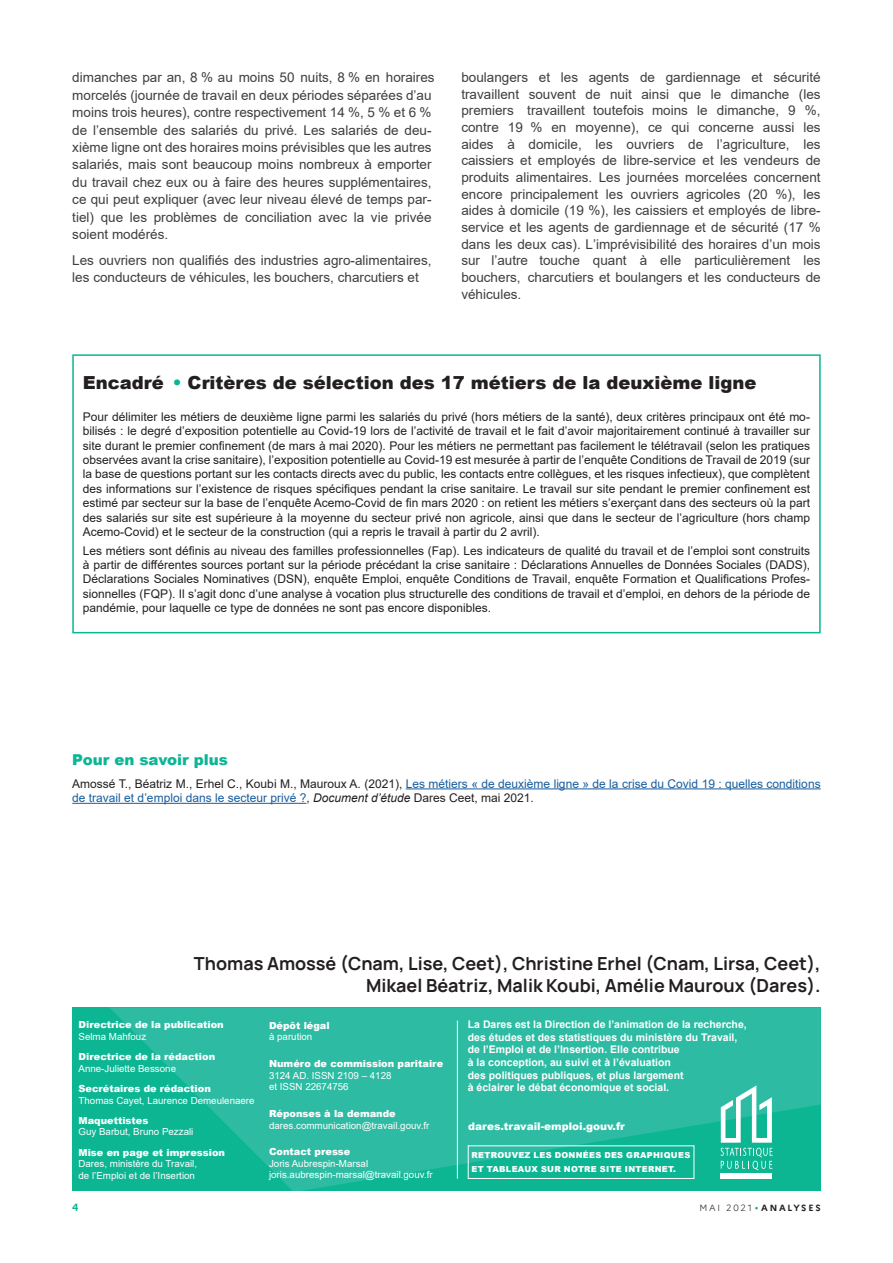
<style>
.page{position:relative;width:893px;height:1263px;background:#fff}
.page>*{position:absolute;margin:0;border:0;box-sizing:border-box;transform-origin:0 0}
.t1{font:700 18px/21.6px "Manrope";color:#231f20;text-align:right}
.t2{font:900 18px "Arial";color:#231f20}
.t3{font:900 15px "Arial";color:#0cb594}
.t4{font:13.5px/16.6px "Arial";color:#3e3e3f}
.t5{font:12px/14.4px "Arial";color:#231f20;text-align:justify}
.t6{font:12px/14.4px "Arial";color:#175d9e}
.t7{font:700 10.5px/12.6px "Arial";color:#fff}
.t8{font:900 10.5px "Arial";color:#fff}
.t9{font:700 10.5px "Marianne";color:#0cb594}
.t10{font:9.75px/11.7px "Arial";color:#fff}
.t11{font:900 9.75px "Arial";color:#fff}
.t12{font:700 9px "Marianne";letter-spacing:.2em;color:#231f20}
.t13{font:900 8.25px/13.5px "Arial";letter-spacing:.035em;color:#fff}
.s1{font-family:"Manrope";font-weight:700;font-size:21px;color:#0cb594}
.s2{color:#231f20}
.s3{font-style:italic;color:#231f20}
.s4{font-weight:300}
.s5{font-family:"Manrope";color:#0cb594}
</style>
<div class="page">
<div style="left:72px;top:1007px;width:749px;height:184px;background:#0cb693"></div>
<svg style="left:110px;top:1007px;width:711px;height:184px;fill:#2dbca3"></svg>
<hr style="left:457px;top:1021px;width:1px;height:158px;background:#fff">
<div style="left:468px;top:1145px;width:226px;height:34px;border:1px solid #fff"></div>
<div style="left:721px;top:1174px;width:51px;height:5px;background:#fff"></div>
<svg style="left:720px;top:1085px;width:53px;height:85px"></svg>
<div style="left:72px;top:354px;width:749px;height:279px;border:2px solid #0cb594"></div>
<hr style="left:406px;top:788px;width:415px;height:1px;background:#175d9e">
<hr style="left:72px;top:803px;width:234px;height:1px;background:#175d9e">
<p class="t4" style="left:72px;top:69px;width:364px;line-height:17.4px">dimanches par an, 8 % au moins 50 nuits, 8 % en horaires morcelés (journée de travail en deux périodes séparées d’au moins trois heures), contre respectivement 14 %, 5 % et 6 % de l’ensemble des salariés du privé. Les salariés de deu&shy;xième ligne ont des horaires moins prévisibles que les autres salariés, mais sont beaucoup moins nombreux à emporter du travail chez eux ou à faire des heures supplémentaires, ce qui peut expliquer (avec leur niveau élevé de temps par&shy;tiel) que les problèmes de conciliation avec la vie privée soient modérés.</p>
<p class="t4" style="left:72px;top:251px;width:361px;line-height:17.4px">Les ouvriers non qualifiés des industries agro-alimentaires, les conducteurs de véhicules, les bouchers, charcutiers et</p>
<p class="t4" style="left:461px;top:69px;width:361px;text-align:justify">boulangers et les agents de gardiennage et sécurité travaillent souvent de nuit ainsi que le dimanche (les premiers travaillent toutefois moins le dimanche, 9 %, contre 19 % en moyenne), ce qui concerne aussi les aides à domicile, les ouvriers de l’agriculture, les caissiers et employés de libre-service et les vendeurs de produits alimentaires. Les journées morcelées concernent encore principalement les ouvriers agricoles (20 %), les aides à domicile (19 %), les caissiers et employés de libre&shy;service et les agents de gardiennage et de sécurité (17 % dans les deux cas). L’imprévisibilité des horaires d’un mois sur l’autre touche quant à elle particulièrement les bouchers, charcutiers et boulangers et les conducteurs de véhicules.</p>
<h1 class="t2" style="left:83px;top:370px;width:675px">Encadré <span class="s1">•</span> Critères de sélection des 17 métiers de la deuxième ligne</h1>
<p class="t5" style="left:83px;top:409px;width:729px">Pour délimiter les métiers de deuxième ligne parmi les salariés du privé (hors métiers de la santé), deux critères principaux ont été mo&shy;bilisés : le degré d’exposition potentielle au Covid-19 lors de l’activité de travail et le fait d’avoir majoritairement continué à travailler sur site durant le premier confinement (de mars à mai 2020). Pour les métiers ne permettant pas facilement le télétravail (selon les pratiques observées avant la crise sanitaire), l’exposition potentielle au Covid-19 est mesurée à partir de l’enquête Conditions de Travail de 2019 (sur la base de questions portant sur les contacts directs avec du public, les contacts entre collègues, et les risques infectieux), que complètent des informations sur l’existence de risques spécifiques pendant la crise sanitaire. Le travail sur site pendant le premier confinement est estimé par secteur sur la base de l’enquête Acemo-Covid de fin mars 2020 : on retient les métiers s’exerçant dans des secteurs où la part des salariés sur site est supérieure à la moyenne du secteur privé non agricole, ainsi que dans le secteur de l’agriculture (hors champ Acemo-Covid) et le secteur de la construction (qui a repris le travail à partir du 2 avril).</p>
<p class="t5" style="left:83px;top:543px;width:729px">Les métiers sont définis au niveau des familles professionnelles (Fap). Les indicateurs de qualité du travail et de l’emploi sont construits à partir de différentes sources portant sur la période précédant la crise sanitaire : Déclarations Annuelles de Données Sociales (DADS), Déclarations Sociales Nominatives (DSN), enquête Emploi, enquête Conditions de Travail, enquête Formation et Qualifications Profes&shy;sionnelles (FQP). Il s’agit donc d’une analyse à vocation plus structurelle des conditions de travail et d’emploi, en dehors de la période de pandémie, pour laquelle ce type de données ne sont pas encore disponibles.</p>
<p class="t3" style="left:72px;top:748px;width:157px">Pour en savoir plus</p>
<p class="t6" style="left:72px;top:776px;width:750px"><span class="s2">Amossé T., Béatriz M., Erhel C., Koubi M., Mauroux A. (2021),</span> Les métiers « de deuxième ligne » de la crise du Covid 19 : quelles conditions de travail et d’emploi dans le secteur privé ?<span class="s2">,</span> <span class="s3">Document d’étude</span> <span class="s2">Dares Ceet, mai 2021.</span></p>
<h1 class="t1" style="left:194px;top:952px;width:628px">Thomas Amossé (Cnam, Lise, Ceet), Christine Erhel (Cnam, Lirsa, Ceet),<br>Mikael Béatriz, Malik Koubi, Amélie Mauroux (Dares).</h1>
<p class="t11" style="left:79px;top:1017px;width:147px">Directrice de la publication</p>
<p class="t10" style="left:79px;top:1030px;width:69px">Selma Mahfouz</p>
<p class="t11" style="left:79px;top:1049px;width:138px">Directrice de la rédaction</p>
<p class="t10" style="left:79px;top:1062px;width:99px">Anne-Juliette Bessone</p>
<p class="t11" style="left:79px;top:1081px;width:134px">Secrétaires de rédaction</p>
<p class="t10" style="left:79px;top:1094px;width:178px">Thomas Cayet, Laurence Demeulenaere</p>
<p class="t11" style="left:79px;top:1113px;width:71px">Maquettistes</p>
<p class="t10" style="left:79px;top:1126px;width:116px">Guy Barbut, Bruno Pezzali</p>
<p class="t11" style="left:79px;top:1145px;width:148px">Mise en page et impression</p>
<p class="t10" style="left:79px;top:1158px;width:120px">Dares, ministère du Travail, de l’Emploi et de l’Insertion</p>
<p class="t11" style="left:269px;top:1018px;width:62px">Dépôt légal</p>
<p class="t10" style="left:269px;top:1031px;width:45px">à parution</p>
<p class="t11" style="left:269px;top:1056px;width:176px">Numéro de commission paritaire</p>
<p class="t10" style="left:269px;top:1069px;width:124px">3124 AD. ISSN 2109 – 4128 et ISSN 22674756</p>
<p class="t11" style="left:269px;top:1106px;width:128px">Réponses à la demande</p>
<p class="t10" style="left:269px;top:1119px;width:162px">dares.communication@travail.gouv.fr</p>
<p class="t11" style="left:269px;top:1144px;width:83px">Contact presse</p>
<p class="t10" style="left:269px;top:1157px;width:165px">Joris Aubrespin-Marsal joris.aubrespin-marsal@travail.gouv.fr</p>
<p class="t7" style="left:468px;top:1018px;width:280px">La Dares est la Direction de l’animation de la recherche, des études et des statistiques du ministère du Travail, de l’Emploi et de l’Insertion. Elle contribue<br>à la conception, au suivi et à l’évaluation<br>des politiques publiques, et plus largement<br>à éclairer le débat économique et social.</p>
<p class="t8" style="left:468px;top:1118px;width:158px">dares.travail-emploi.gouv.fr</p>
<p class="t13" style="left:472px;top:1148px;width:220px">RETROUVEZ LES DONNÉES DES GRAPHIQUES<br>ET TABLEAUX SUR NOTRE SITE INTERNET.</p>
<p class="t9" style="left:72px;top:1201px;width:8px">4</p>
<p class="t12" style="left:699px;top:1203px;width:123px"><span class="s4">MAI 2021</span><span class="s5">•</span>ANALYSES</p>
</div>
